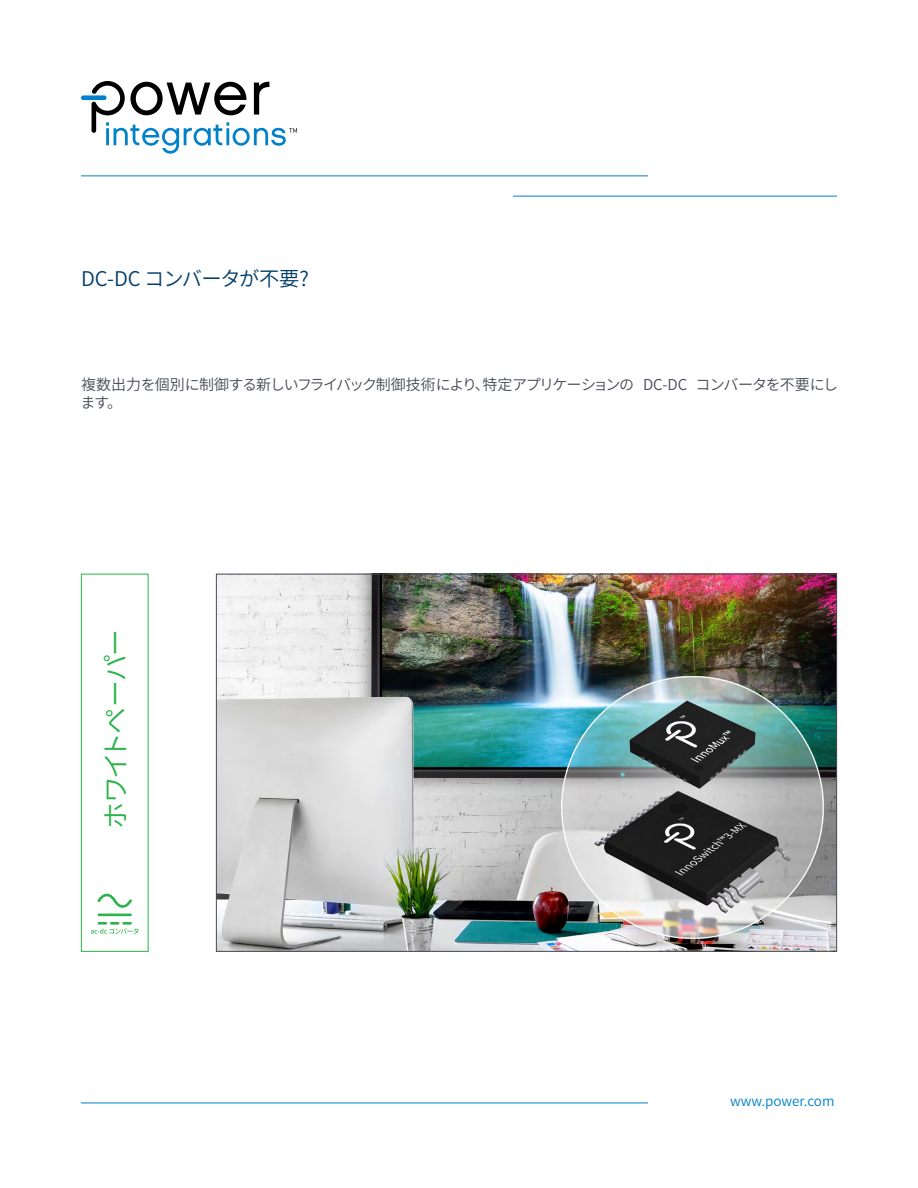
<style>
.page{position:relative;width:918px;height:1188px;background:#fff}
.page>*{position:absolute;margin:0;border:0;box-sizing:border-box;transform-origin:0 0}
.t1{font:26.85px "Source Han Sans JP";letter-spacing:-.05em;color:#2cb34a}
.t2{font:20.25px "Source Han Sans JP";letter-spacing:-.03em;color:#003e6a}
.t3{font:15px/18px "Source Han Sans JP";letter-spacing:-.055em;color:#474c55}
.t4{font:13.5px "Source Han Sans JP";color:#0081c9}
</style>
<div class="page">
<hr style="left:81px;top:1103px;width:567px;height:1px;background:#0081c9">
<div style="left:81px;top:574px;width:67px;height:378px;border:1px solid #2cb34a"></div>
<svg style="left:91px;top:894px;width:48px;height:40px"></svg>
<hr style="left:513px;top:196px;width:324px;height:1px;background:#0081c9">
<hr style="left:81px;top:176px;width:567px;height:1px;background:#0081c9">
<div style="left:81px;top:95px;width:25px;height:5px;background:#0081c9;border-radius:2px"></div>
<svg style="left:92px;top:81px;width:205px;height:73px"></svg>
<img style="left:218px;top:576px;width:617px;height:374px">
<h2 class="t2" style="left:81px;top:267px;width:230px">DC-DC コンバータが不要?</h2>
<p class="t3" style="left:81px;top:376px;width:759px">複数出力を個別に制御する新しいフライバック制御技術により、特定アプリケーションの DC-DC コンバータを不要にします。</p>
<h1 class="t1" style="left:100px;top:829px;width:201px;rotate:-90deg">ホワイトペーパー</h1>
<p class="t4" style="left:730px;top:1094px;width:106px">www.power.com</p>
</div>
